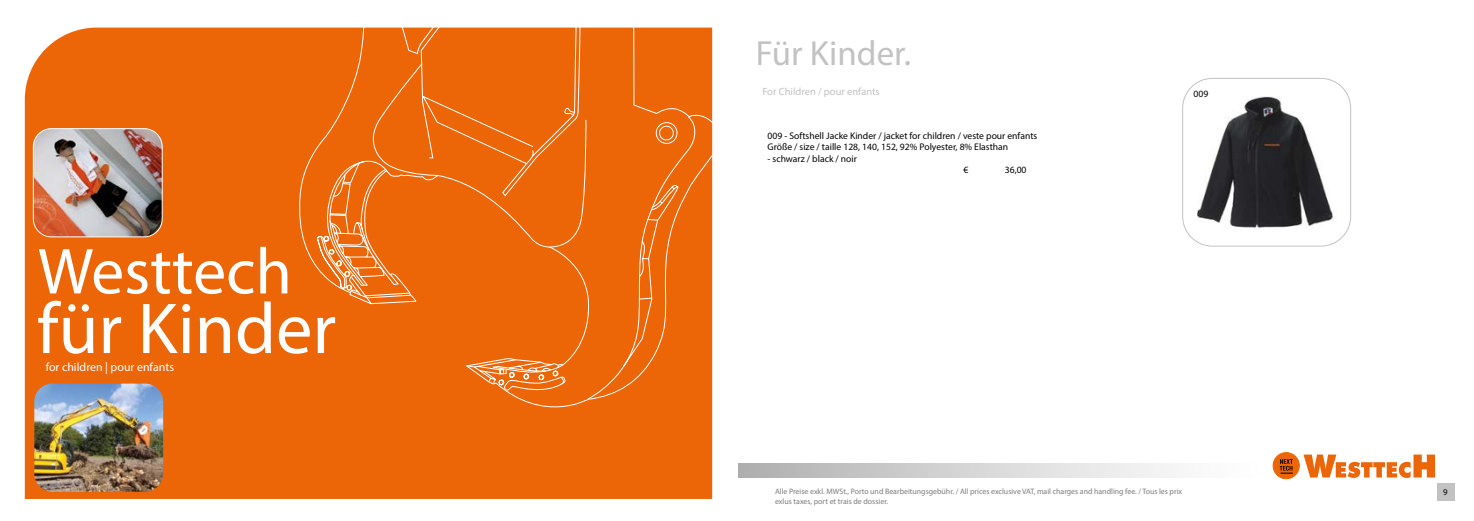
<style>
.page{position:relative;width:1474px;height:521px;background:#fff}
.page>*{position:absolute;margin:0;border:0;box-sizing:border-box;transform-origin:0 0}
.t1{font:72.62px "Myriad Pro";color:#fff}
.t2{font:65.62px "Myriad Pro";color:#fff}
.t3{font:35px "Myriad Pro";color:#c2c2c2}
.t4{font:11.9px "Myriad Pro";color:#fff}
.t5{font:10.5px "Myriad Pro";color:#c2c2c2}
.t6{font:9.62px/11.5px "Myriad Pro";color:#000}
.t7{font:8.75px "Myriad Pro";color:#000}
.t8{font:7.88px "Myriad Pro";color:#7c7b7b}
</style>
<div class="page">
<svg style="left:738px;top:463px;width:433px;height:14px;background:#d2d2d2"></svg>
<div style="left:1436px;top:484px;width:17px;height:17px;background:#c2c2c2"></div>
<div style="left:1273px;top:452px;width:26px;height:27px;background:#ec6608;border-radius:50%"></div>
<div style="left:1272px;top:452px;width:27px;height:27px;border:1px solid #ec6608;border-radius:50%"></div>
<svg style="left:1279px;top:459px;width:13px;height:15px"></svg>
<svg style="left:1303px;top:454px;width:131px;height:24px"></svg>
<div style="left:25px;top:28px;width:687px;height:471px;background:#ec6608"></div>
<img style="left:34px;top:384px;width:129px;height:108px">
<img style="left:33px;top:129px;width:129px;height:108px">
<div style="left:33px;top:128px;width:130px;height:109px;border:1px solid #fff;border-radius:18px"></div>
<div style="left:293px;top:27px;width:420px;height:397px;background:#ec6608"></div>
<div style="left:328px;top:27px;width:370px;height:373px;background:#ec6608"></div>
<svg style="left:502px;top:369px;width:5px;height:6px"></svg>
<svg style="left:363px;top:63px;width:75px;height:113px;background:#ec6d13"></svg>
<svg style="left:349px;top:275px;width:61px;height:22px"></svg>
<img style="left:1197px;top:96px;width:137px;height:133px">
<div style="left:1182px;top:78px;width:168px;height:169px;border:1px solid #c2c2c2;border-radius:30px"></div>
<h2 class="t2" style="left:38px;top:231px;width:255px">Westtech</h2>
<h1 class="t1" style="left:37px;top:284px;width:300px">für Kinder</h1>
<h3 class="t4" style="left:46px;top:360px;width:130px">for children | pour enfants</h3>
<h3 class="t3" style="left:756px;top:31px;width:157px">Für Kinder.</h3>
<h3 class="t5" style="left:762px;top:85px;width:119px">For Children / pour enfants</h3>
<p class="t6" style="left:767px;top:130px;width:271px">009 - Softshell Jacke Kinder / jacket for children / veste pour enfants<br>Größe / size / taille 128, 140, 152, 92% Polyester, 8% Elasthan</p>
<p class="t6" style="left:767px;top:153px;width:91px">- schwarz / black / noir</p>
<p class="t6" style="left:963px;top:164px;width:6px">€</p>
<p class="t6" style="left:1004px;top:164px;width:23px">36,00</p>
<p class="t6" style="left:1193px;top:88px;width:16px">009</p>
<p class="t8" style="left:775px;top:486px;width:408px">Alle Preise exkl. MWSt., Porto und Bearbeitungsgebühr. / All prices exclusive VAT, mail charges and handling fee. / Tous les prix</p>
<p class="t7" style="left:1443px;top:486px;width:6px">9</p>
<p class="t8" style="left:775px;top:496px;width:115px">exlus taxes, port et trais de dossier.</p>
</div>
